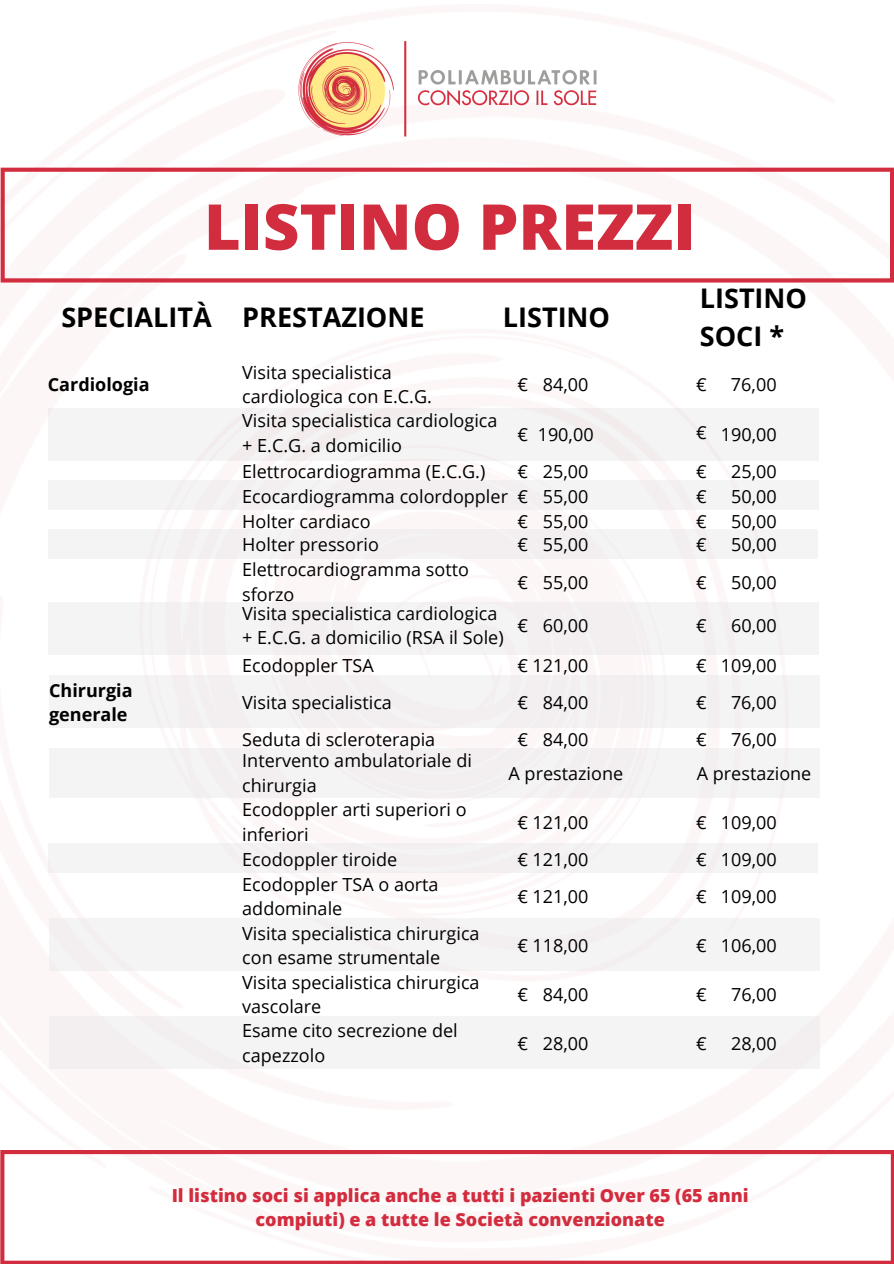
<style>
.page{position:relative;width:894px;height:1264px;background:#fff}
.page>*{position:absolute;margin:0;border:0;box-sizing:border-box;transform-origin:0 0}
.t1{font:800 63.3px "Open Sans";color:#d22d3e}
.t2{font:700 27px/37.2px "Open Sans";color:#000}
.t3{font:18px/24.5px "Open Sans";color:#000}
.t4{font:800 18px/24.9px "Open Sans";color:#d22d3e;text-align:center}
.t5{font:700 18px/24.5px "Open Sans";color:#000}
</style>
<div class="page">
<div style="left:49px;top:602px;width:770px;height:53px;background:#f4f4f4"></div>
<div style="left:48px;top:480px;width:770px;height:30px;background:#f4f4f4"></div>
<div style="left:48px;top:843px;width:769px;height:30px;background:#f4f4f4"></div>
<div style="left:49px;top:918px;width:770px;height:53px;background:#f4f4f4"></div>
<img style="left:285px;top:33px;width:324px;height:112px">
<svg style="left:1px;top:168px;width:892px;height:114px"></svg>
<div style="left:48px;top:529px;width:769px;height:29px;background:#f4f2f2"></div>
<div style="left:49px;top:675px;width:770px;height:53px;background:#f4f4f4"></div>
<div style="left:49px;top:748px;width:770px;height:50px;background:#f4f4f4"></div>
<svg style="left:0;top:1149px;width:893px;height:114px"></svg>
<div style="left:49px;top:1016px;width:770px;height:52px;background:#f4f4f4"></div>
<h1 class="t1" style="left:204px;top:182px;width:492px">LISTINO PREZZI</h1>
<h2 class="t2" style="left:61px;top:298px;width:364px">SPECIALITÀ PRESTAZIONE</h2>
<h2 class="t2" style="left:503px;top:298px;width:109px">LISTINO</h2>
<h2 class="t2" style="left:699px;top:279px;width:109px">LISTINO<br>SOCI *</h2>
<p class="t5" style="left:48px;top:371px;width:103px">Cardiologia</p>
<p class="t5" style="left:49px;top:677px;width:85px">Chirurgia generale</p>
<p class="t3" style="left:242px;top:359px;width:191px">Visita specialistica cardiologica con E.C.G.</p>
<p class="t3" style="left:542px;top:371px;width:47px">84,00</p>
<p class="t3" style="left:730px;top:371px;width:47px">76,00</p>
<p class="t3" style="left:517px;top:371px;width:12px">€</p>
<p class="t3" style="left:517px;top:416px;width:12px;line-height:36.6px">€ €</p>
<p class="t3" style="left:517px;top:483px;width:12px">€</p>
<p class="t3" style="left:696px;top:371px;width:12px">€</p>
<p class="t3" style="left:696px;top:413px;width:12px;line-height:38.4px">€ €</p>
<p class="t3" style="left:242px;top:408px;width:257px">Visita specialistica cardiologica + E.C.G. a domicilio</p>
<p class="t3" style="left:537px;top:422px;width:57px">190,00</p>
<p class="t3" style="left:720px;top:422px;width:57px">190,00</p>
<p class="t3" style="left:242px;top:458px;width:244px">Elettrocardiogramma (E.C.G.)</p>
<p class="t3" style="left:542px;top:458px;width:47px">25,00</p>
<p class="t3" style="left:730px;top:458px;width:47px">25,00</p>
<p class="t3" style="left:542px;top:483px;width:47px;line-height:25.2px">55,00<br>55,00</p>
<p class="t3" style="left:242px;top:483px;width:267px">Ecocardiogramma colordoppler</p>
<p class="t3" style="left:730px;top:483px;width:47px">50,00</p>
<p class="t3" style="left:242px;top:509px;width:138px;line-height:23.2px">Holter cardiaco<br>Holter pressorio</p>
<p class="t3" style="left:696px;top:483px;width:12px;line-height:25.2px">€ €</p>
<p class="t3" style="left:730px;top:508px;width:47px">50,00</p>
<p class="t3" style="left:517px;top:508px;width:12px">€</p>
<p class="t3" style="left:542px;top:532px;width:47px">55,00</p>
<p class="t3" style="left:730px;top:532px;width:47px">50,00</p>
<p class="t3" style="left:517px;top:532px;width:12px">€</p>
<p class="t3" style="left:696px;top:532px;width:12px">€</p>
<p class="t3" style="left:517px;top:569px;width:12px">€</p>
<p class="t3" style="left:696px;top:569px;width:12px">€</p>
<p class="t3" style="left:517px;top:613px;width:12px">€</p>
<p class="t3" style="left:696px;top:613px;width:12px">€</p>
<p class="t3" style="left:517px;top:653px;width:72px">€ 121,00</p>
<p class="t3" style="left:696px;top:653px;width:12px">€</p>
<p class="t3" style="left:517px;top:689px;width:12px">€</p>
<p class="t3" style="left:696px;top:689px;width:12px">€</p>
<p class="t3" style="left:517px;top:726px;width:12px">€</p>
<p class="t3" style="left:696px;top:726px;width:12px">€</p>
<p class="t3" style="left:242px;top:557px;width:228px">Elettrocardiogramma sotto sforzo</p>
<p class="t3" style="left:542px;top:569px;width:47px">55,00</p>
<p class="t3" style="left:730px;top:569px;width:47px">50,00</p>
<p class="t3" style="left:242px;top:600px;width:263px">Visita specialistica cardiologica + E.C.G. a domicilio (RSA il Sole)</p>
<p class="t3" style="left:242px;top:653px;width:133px">Ecodoppler TSA</p>
<p class="t3" style="left:720px;top:653px;width:57px">109,00</p>
<p class="t3" style="left:542px;top:689px;width:47px">84,00</p>
<p class="t3" style="left:542px;top:613px;width:47px">60,00</p>
<p class="t3" style="left:730px;top:613px;width:47px">60,00</p>
<p class="t3" style="left:242px;top:683px;width:194px;line-height:36.6px">Visita specialistica<br>Seduta di scleroterapia</p>
<p class="t3" style="left:242px;top:748px;width:231px">Intervento ambulatoriale di chirurgia<br>Ecodoppler arti superiori o inferiori<br>Ecodoppler tiroide</p>
<p class="t3" style="left:730px;top:689px;width:47px">76,00</p>
<p class="t3" style="left:542px;top:726px;width:47px">84,00</p>
<p class="t3" style="left:730px;top:726px;width:47px">76,00</p>
<p class="t3" style="left:508px;top:760px;width:116px">A prestazione</p>
<p class="t3" style="left:517px;top:809px;width:72px">€ 121,00</p>
<p class="t3" style="left:696px;top:760px;width:116px">A prestazione</p>
<p class="t3" style="left:720px;top:802px;width:57px;line-height:37.3px">109,00<br>109,00</p>
<p class="t3" style="left:696px;top:809px;width:12px">€</p>
<p class="t3" style="left:517px;top:846px;width:72px">€ 121,00</p>
<p class="t3" style="left:696px;top:846px;width:12px">€</p>
<p class="t3" style="left:517px;top:883px;width:72px">€ 121,00</p>
<p class="t3" style="left:696px;top:883px;width:12px">€</p>
<p class="t3" style="left:242px;top:871px;width:198px">Ecodoppler TSA o aorta addominale</p>
<p class="t3" style="left:720px;top:883px;width:57px">109,00</p>
<p class="t3" style="left:242px;top:920px;width:239px">Visita specialistica chirurgica con esame strumentale</p>
<p class="t3" style="left:242px;top:969px;width:239px">Visita specialistica chirurgica vascolare</p>
<p class="t3" style="left:242px;top:1018px;width:217px">Esame cito secrezione del capezzolo</p>
<p class="t3" style="left:517px;top:932px;width:72px">€ 118,00</p>
<p class="t3" style="left:696px;top:932px;width:82px">€ 106,00</p>
<p class="t3" style="left:542px;top:981px;width:47px">84,00</p>
<p class="t3" style="left:730px;top:981px;width:47px">76,00</p>
<p class="t3" style="left:517px;top:981px;width:12px">€</p>
<p class="t3" style="left:696px;top:981px;width:12px">€</p>
<p class="t3" style="left:517px;top:1030px;width:72px">€ 28,00</p>
<p class="t3" style="left:696px;top:1030px;width:12px">€</p>
<p class="t3" style="left:730px;top:1030px;width:47px">28,00</p>
<p class="t4" style="left:172px;top:1182px;width:578px">Il listino soci si applica anche a tutti i pazienti Over 65 (65 anni compiuti) e a tutte le Società convenzionate</p>
</div>
